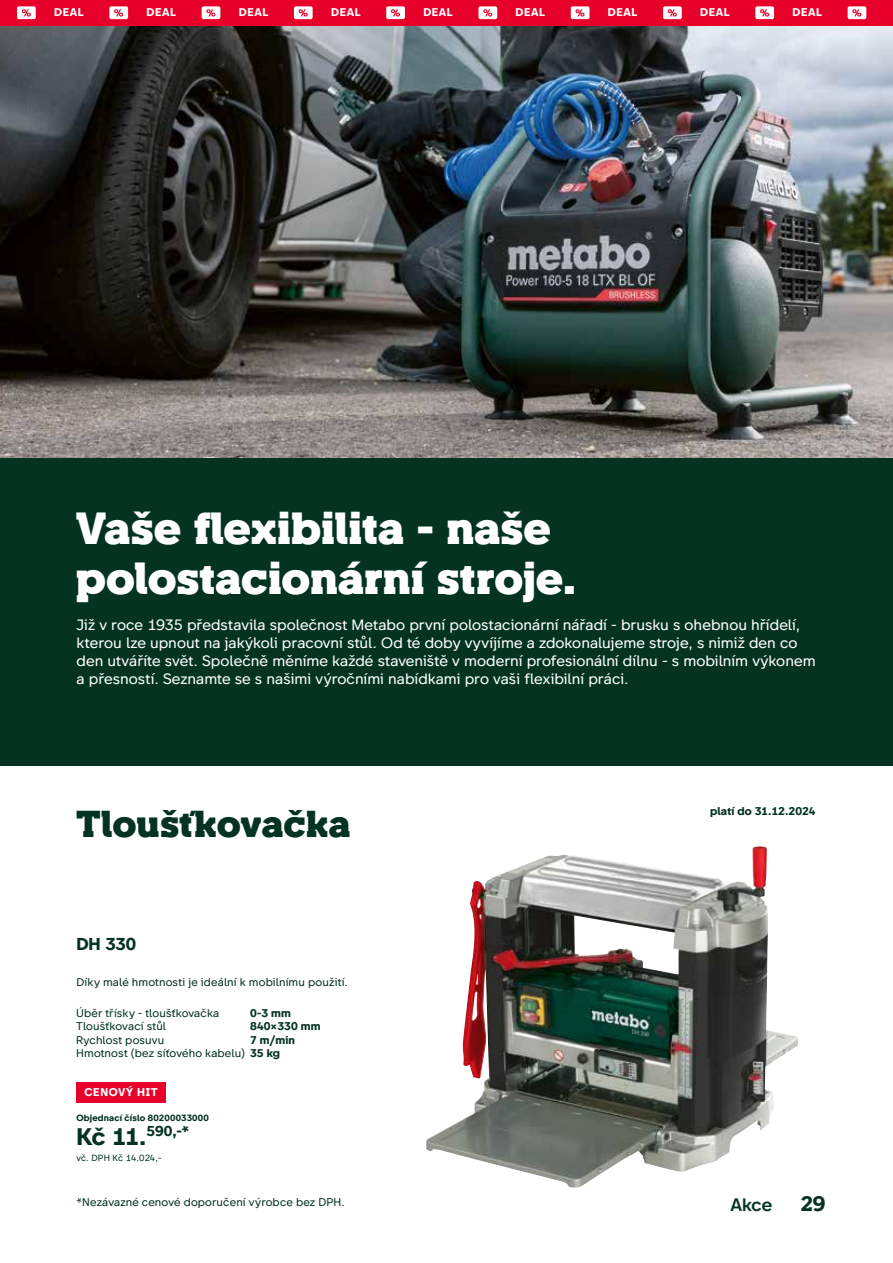
<style>
.page{position:relative;width:893px;height:1263px;background:#fff}
.page>*{position:absolute;margin:0;border:0;box-sizing:border-box;transform-origin:0 0}
.t1{font:800 45px/49.5px "Metabo Slab";letter-spacing:.015em;color:#fff}
.t2{font:800 37.5px "Metabo Slab";letter-spacing:.02em;color:#043321}
.t3{font:700 21px "Metabo Slab";color:#043321}
.t4{font:600 18px "Metabo Sans";color:#043321}
.t5{font:700 17.25px "Metabo Sans";color:#043321}
.t6{font:15px/18px "Metabo Sans";color:#fff}
.t7{font:700 14.4px "Metabo Sans";color:#043321}
.t8{font:11.25px/13.2px "Metabo Sans";letter-spacing:.015em;color:#043321}
.t9{font:700 11.25px "Metabo Sans";letter-spacing:.06em;color:#fff}
.t10{font:700 11.25px "Metabo Sans";letter-spacing:.01em;color:#043321}
.t11{font:700 9px "Metabo Sans";letter-spacing:.025em;color:#043321}
.t12{font:9px "Metabo Sans";letter-spacing:.005em;color:#043321}
.s1{font-weight:700}
.s2{font-size:24px}
</style>
<div class="page">
<img style="left:0;top:26px;width:893px;height:432px">
<div style="left:0;top:458px;width:893px;height:307px;background:#043321"></div>
<img style="left:426px;top:846px;width:333px;height:305px">
<div style="left:0;top:0;width:893px;height:26px;background:#e7002a"></div>
<svg style="left:17px;top:6px;width:19px;height:13px"></svg>
<svg style="left:109px;top:6px;width:19px;height:13px"></svg>
<svg style="left:202px;top:6px;width:18px;height:13px"></svg>
<svg style="left:294px;top:6px;width:19px;height:13px"></svg>
<svg style="left:386px;top:6px;width:19px;height:13px"></svg>
<svg style="left:478px;top:6px;width:19px;height:13px"></svg>
<svg style="left:571px;top:6px;width:18px;height:13px"></svg>
<svg style="left:663px;top:6px;width:19px;height:13px"></svg>
<svg style="left:755px;top:6px;width:19px;height:13px"></svg>
<svg style="left:848px;top:6px;width:18px;height:13px"></svg>
<div style="left:77px;top:1082px;width:89px;height:21px;background:#e7002a"></div>
<p class="t9" style="left:54px;top:5px;width:31px">DEAL</p>
<p class="t9" style="left:147px;top:5px;width:31px">DEAL</p>
<p class="t9" style="left:239px;top:5px;width:31px">DEAL</p>
<p class="t9" style="left:331px;top:5px;width:31px">DEAL</p>
<p class="t9" style="left:423px;top:5px;width:31px">DEAL</p>
<p class="t9" style="left:516px;top:5px;width:31px">DEAL</p>
<p class="t9" style="left:608px;top:5px;width:31px">DEAL</p>
<p class="t9" style="left:700px;top:5px;width:31px">DEAL</p>
<p class="t9" style="left:792px;top:5px;width:31px">DEAL</p>
<h1 class="t1" style="left:77px;top:504px;width:501px">Vaše flexibilita - naše polostacionární stroje.</h1>
<p class="t6" style="left:77px;top:616px;width:741px">Již v roce 1935 představila společnost Metabo první polostacionární nářadí - brusku s ohebnou hřídelí, kterou lze upnout na jakýkoli pracovní stůl. Od té doby vyvíjíme a zdokonalujeme stroje, s nimiž den co den utváříte svět. Společně měníme každé staveniště v moderní profesionální dílnu - s mobilním výkonem a přesností. Seznamte se s našimi výročními nabídkami pro vaši flexibilní práci.</p>
<h2 class="t2" style="left:77px;top:800px;width:275px">Tloušťkovačka</h2>
<p class="t10" style="left:710px;top:804px;width:107px">platí do 31.12.2024</p>
<p class="t5" style="left:76px;top:933px;width:61px">DH 330</p>
<p class="t8" style="left:76px;top:975px;width:273px">Díky malé hmotnosti je ideální k mobilnímu použití.</p>
<p class="t8" style="left:76px;top:1007px;width:145px">Úběr třísky - tloušťkovačka</p>
<p class="t10" style="left:250px;top:1006px;width:42px">0-3 mm</p>
<p class="t8" style="left:76px;top:1020px;width:91px">Tloušťkovací stůl</p>
<p class="t10" style="left:250px;top:1019px;width:72px">840x330 mm</p>
<p class="t8" style="left:76px;top:1033px;width:90px">Rychlost posuvu</p>
<p class="t8" style="left:76px;top:1033px;width:220px;text-indent:174px"><span class="s1">7 m/min<br></span>Hmotnost (bez síťového kabelu) <span class="s1">35 kg</span></p>
<p class="t9" style="left:85px;top:1085px;width:75px">CENOVÝ HIT</p>
<p class="t11" style="left:77px;top:1112px;width:134px">Objednací číslo 80200033000</p>
<p class="t7" style="left:77px;top:1122px;width:114px"><span class="s2">Kč 11.</span>590,-*</p>
<p class="t12" style="left:77px;top:1152px;width:86px">vč. DPH Kč 14.024,-</p>
<p class="t8" style="left:77px;top:1196px;width:270px">*Nezávazné cenové doporučení výrobce bez DPH.</p>
<p class="t4" style="left:730px;top:1193px;width:43px">Akce</p>
<h3 class="t3" style="left:800px;top:1190px;width:27px">29</h3>
</div>
